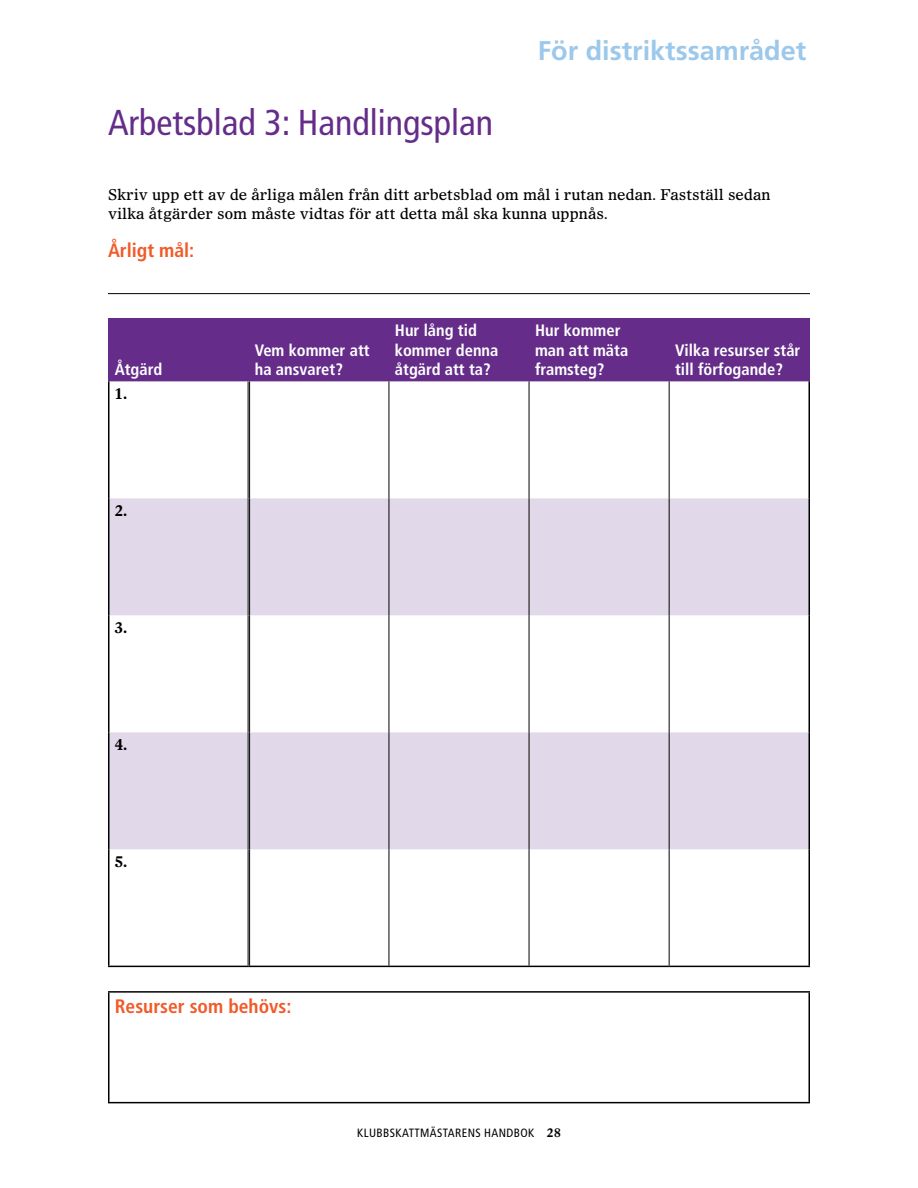
<style>
.page{position:relative;width:918px;height:1188px;background:#fff}
.page>*{position:absolute;margin:0;border:0;box-sizing:border-box;transform-origin:0 0}
.t1{font:condensed 36px "Frutiger LT Std";color:#652d89}
.t2{font:700 27px "Frutiger LT Std";color:#9cc8eb}
.t3{font:700 condensed 19.5px "Frutiger LT Std";color:#f15a29}
.t4{font:700 condensed 16.5px/19.5px "Frutiger LT Std";color:#fff}
.t5{font:15px/19.5px "Olympian LT Std";color:#000}
.t6{font:700 15px "Olympian LT Std";color:#000}
.t7{font:condensed 12px "Frutiger LT Std";letter-spacing:.03em;color:#000}
.t8{font:700 12px "Olympian LT Std";color:#000}
</style>
<div class="page">
<hr style="left:108px;top:293px;width:702px;height:1px;background:#000">
<div style="left:110px;top:318px;width:698px;height:63px;background:#652d89"></div>
<svg style="left:110px;top:498px;width:698px;height:351px;fill:#e1d9e9"></svg>
<hr style="left:108px;top:849px;width:2px;height:117px;background:#000">
<hr style="left:808px;top:849px;width:2px;height:117px;background:#000">
<hr style="left:108px;top:966px;width:141px;height:1px;background:#000">
<hr style="left:249px;top:966px;width:140px;height:1px;background:#000">
<hr style="left:389px;top:966px;width:140px;height:1px;background:#000">
<hr style="left:529px;top:966px;width:140px;height:1px;background:#000">
<hr style="left:669px;top:966px;width:141px;height:1px;background:#000">
<hr style="left:389px;top:849px;width:1px;height:117px;background:#000">
<hr style="left:529px;top:849px;width:1px;height:117px;background:#000">
<hr style="left:669px;top:849px;width:1px;height:117px;background:#000">
<hr style="left:108px;top:381px;width:2px;height:117px;background:#000">
<hr style="left:808px;top:381px;width:2px;height:117px;background:#000">
<hr style="left:108px;top:498px;width:2px;height:117px;background:#000">
<hr style="left:808px;top:498px;width:2px;height:117px;background:#000">
<hr style="left:108px;top:615px;width:2px;height:117px;background:#000">
<hr style="left:808px;top:615px;width:2px;height:117px;background:#000">
<hr style="left:108px;top:732px;width:2px;height:117px;background:#000">
<hr style="left:808px;top:732px;width:2px;height:117px;background:#000">
<hr style="left:389px;top:381px;width:1px;height:117px;background:#000">
<hr style="left:529px;top:381px;width:1px;height:117px;background:#000">
<hr style="left:669px;top:381px;width:1px;height:117px;background:#000">
<hr style="left:389px;top:498px;width:1px;height:117px;background:#000">
<hr style="left:529px;top:498px;width:1px;height:117px;background:#000">
<hr style="left:669px;top:498px;width:1px;height:117px;background:#000">
<hr style="left:389px;top:615px;width:1px;height:117px;background:#000">
<hr style="left:529px;top:615px;width:1px;height:117px;background:#000">
<hr style="left:669px;top:615px;width:1px;height:117px;background:#000">
<hr style="left:389px;top:732px;width:1px;height:117px;background:#000">
<hr style="left:529px;top:732px;width:1px;height:117px;background:#000">
<hr style="left:669px;top:732px;width:1px;height:117px;background:#000">
<hr style="left:248px;top:381px;width:1px;height:117px;background:#000">
<hr style="left:249px;top:381px;width:1px;height:117px;background:#000">
<hr style="left:248px;top:498px;width:1px;height:117px;background:#000">
<hr style="left:249px;top:498px;width:1px;height:117px;background:#000">
<hr style="left:248px;top:615px;width:1px;height:117px;background:#000">
<hr style="left:249px;top:615px;width:1px;height:117px;background:#000">
<hr style="left:248px;top:732px;width:1px;height:117px;background:#000">
<hr style="left:249px;top:732px;width:1px;height:117px;background:#000">
<hr style="left:248px;top:849px;width:1px;height:117px;background:#000">
<hr style="left:249px;top:849px;width:1px;height:117px;background:#000">
<hr style="left:108px;top:318px;width:2px;height:63px;background:#652d89">
<hr style="left:808px;top:318px;width:2px;height:63px;background:#652d89">
<hr style="left:108px;top:991px;width:702px;height:2px;background:#000">
<hr style="left:108px;top:993px;width:2px;height:109px;background:#000">
<hr style="left:808px;top:993px;width:2px;height:109px;background:#000">
<hr style="left:108px;top:1102px;width:702px;height:1px;background:#000">
<h1 class="t1" style="left:108px;top:102px;width:387px">ARBETSBLAD 3: HANDLINGSPLAN</h1>
<h2 class="t2" style="left:538px;top:34px;width:270px">För distriktssamrådet</h2>
<p class="t5" style="left:108px;top:184px;width:664px">Skriv upp ett av de årliga målen från ditt arbetsblad om mål i rutan nedan. Fastställ sedan vilka åtgärder som måste vidtas för att detta mål ska kunna uppnås.</p>
<h3 class="t3" style="left:108px;top:238px;width:88px">Årligt mål:</h3>
<p class="t4" style="left:115px;top:360px;width:49px">Åtgärd</p>
<p class="t6" style="left:115px;top:384px;width:14px">1.</p>
<p class="t6" style="left:115px;top:501px;width:14px">2.</p>
<p class="t6" style="left:115px;top:618px;width:14px">3.</p>
<p class="t6" style="left:115px;top:735px;width:14px">4.</p>
<p class="t6" style="left:115px;top:852px;width:14px">5.</p>
<p class="t4" style="left:255px;top:340px;width:116px">Vem kommer att ha ansvaret?</p>
<p class="t4" style="left:395px;top:321px;width:105px">Hur lång tid kommer denna åtgärd att ta?</p>
<p class="t4" style="left:535px;top:321px;width:95px">Hur kommer man att mäta framsteg?</p>
<p class="t4" style="left:675px;top:340px;width:127px">Vilka resurser står till förfogande?</p>
<h3 class="t3" style="left:115px;top:994px;width:178px">Resurser som behövs:</h3>
<p class="t7" style="left:357px;top:1126px;width:175px">KLUBBSKATTMÄSTARENS HANDBOK</p>
<p class="t8" style="left:547px;top:1125px;width:15px">28</p>
</div>
